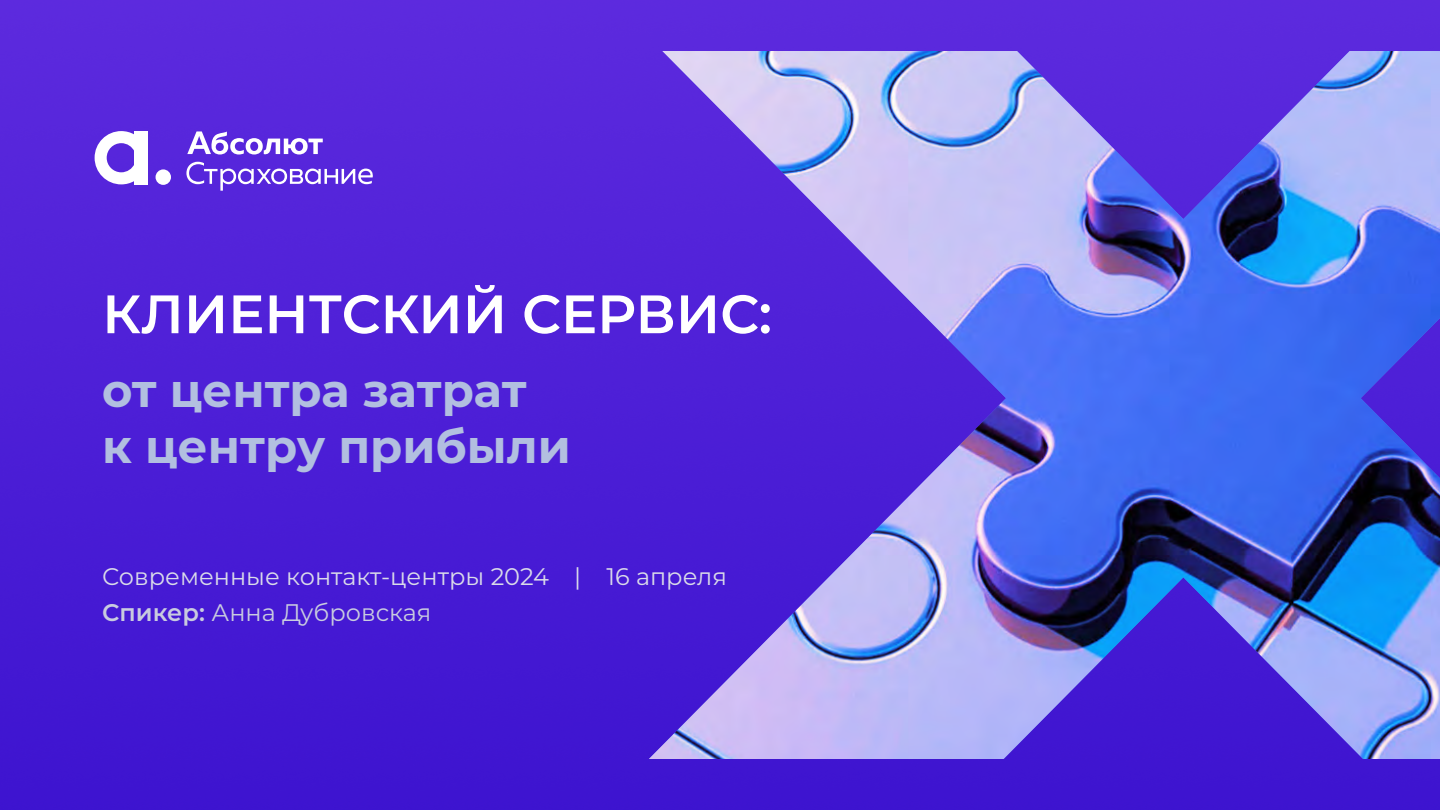
<style>
.page{position:relative;width:1440px;height:810px;background:#fff}
.page>*{position:absolute;margin:0;border:0;box-sizing:border-box;transform-origin:0 0}
.t1{font:600 54px "Montserrat";color:#fff}
.t2{font:700 46.5px/55.8px "Montserrat";color:#b2bfe0}
.t3{font:24px/35.8px "Montserrat";color:#dadbe9}
.s1{font-weight:600;color:#c9ccdf}
.s2{color:#c9ccdf}
</style>
<div class="page">
<img style="left:0;top:0;width:1439px;height:810px">
<div style="left:134px;top:131px;width:14px;height:53px;background:#fff"></div>
<svg style="left:95px;top:131px;width:39px;height:53px"></svg>
<div style="left:155px;top:169px;width:16px;height:16px;background:#fff;border-radius:50%"></div>
<svg style="left:186px;top:162px;width:187px;height:29px;background:#7953e2"></svg>
<svg style="left:187px;top:131px;width:136px;height:24px"></svg>
<img style="left:649px;top:51px;width:790px;height:708px">
<h1 class="t1" style="left:102px;top:276px;width:671px">КЛИЕНТСКИЙ СЕРВИС:</h1>
<h2 class="t2" style="left:102px;top:360px;width:470px">от центра затрат<br>к центру прибыли</h2>
<p class="t3" style="left:102px;top:558px;width:626px">Современные контакт-центры 2024 | 16 апреля<br><span class="s1">Спикер:</span> <span class="s2">Анна Дубровская</span></p>
</div>
